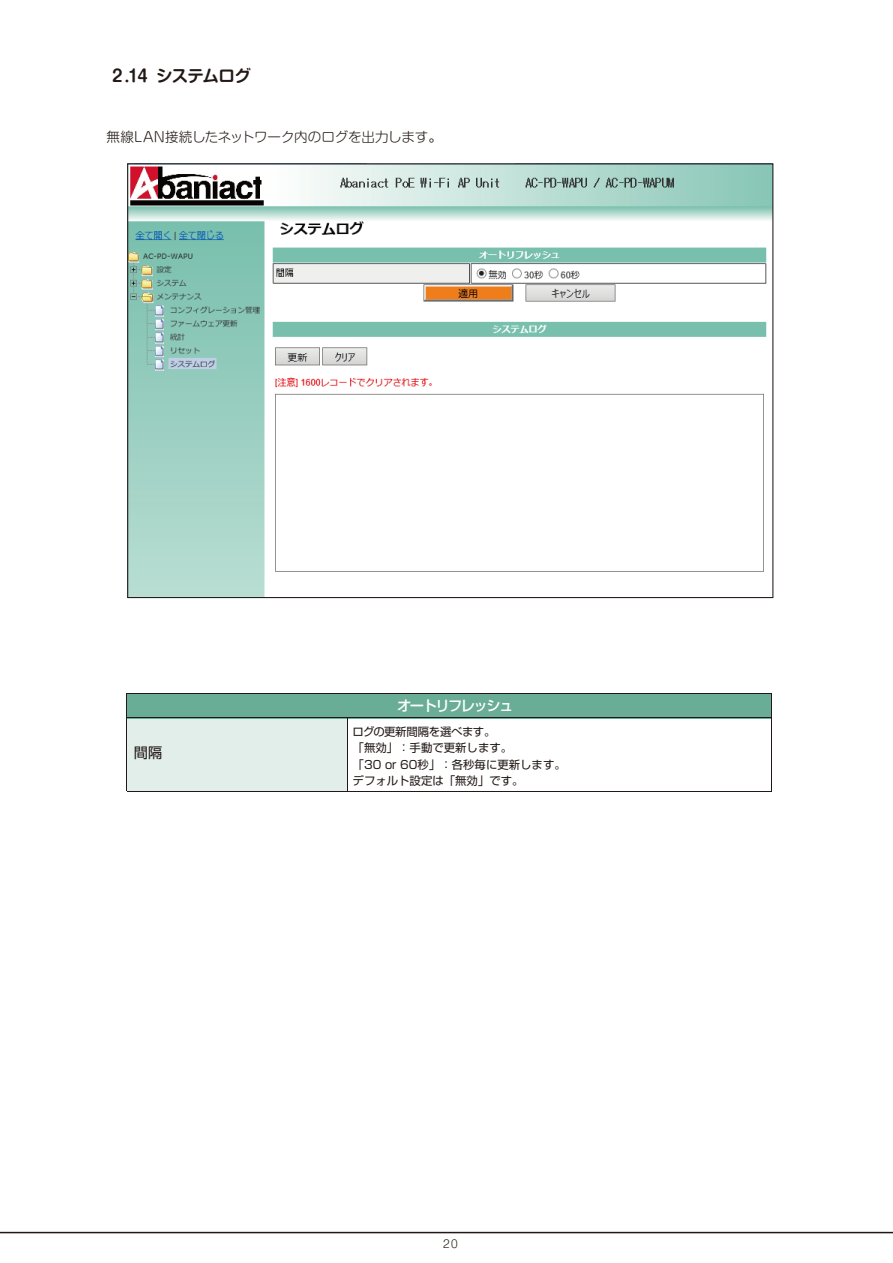
<style>
.page{position:relative;width:893px;height:1263px;background:#fff}
.page>*{position:absolute;margin:0;border:0;box-sizing:border-box;transform-origin:0 0}
.t1{font:700 16.5px "Shin M Go Pr 6 N De";letter-spacing:-.05em;color:#221815}
.t2{font:500 14.25px "Shin Go Pr 6 N";letter-spacing:-.105em;color:#fff}
.t3{font:14.25px "Shin Go Pr 6 N";color:#221815}
.t4{font:300 13.5px "Shin M Go Pr 6 N";letter-spacing:-.01em;color:#221815}
.t5{font:11.4px/16.5px "Shin Go Pr 6 N";color:#221815}
.t6{font:300 10.8px "Shin M Go Pr 6 N";color:#221815}
</style>
<div class="page">
<hr style="left:0;top:1232px;width:893px;height:1px;background:#221815">
<img style="left:129px;top:165px;width:642px;height:431px">
<div style="left:127px;top:718px;width:221px;height:74px;background:#e1eeea"></div>
<div style="left:127px;top:694px;width:644px;height:24px;background:#6aad97"></div>
<hr style="left:347px;top:718px;width:1px;height:73px;background:#221815">
<hr style="left:127px;top:694px;width:1px;height:97px;background:#221815">
<hr style="left:771px;top:694px;width:1px;height:98px;background:#221815">
<hr style="left:127px;top:718px;width:644px;height:1px;background:#221815">
<hr style="left:127px;top:694px;width:644px;height:1px;background:#221815">
<hr style="left:127px;top:791px;width:644px;height:1px;background:#221815">
<h1 class="t1" style="left:109px;top:62px;width:143px">２.14 システムログ</h1>
<p class="t4" style="left:107px;top:126px;width:337px">無線LAN接続したネットワーク内のログを出力します。</p>
<p class="t3" style="left:134px;top:741px;width:30px">間隔</p>
<p class="t2" style="left:397px;top:693px;width:118px">オートリフレッシュ</p>
<p class="t5" style="left:353px;top:722px;width:215px">ログの更新間隔を選べます。<br>「無効」：手動で更新します。<br>「30 or 60秒」：各秒毎に更新します。デフォルト設定は「無効」です。</p>
<p class="t6" style="left:443px;top:1235px;width:16px">20</p>
</div>
